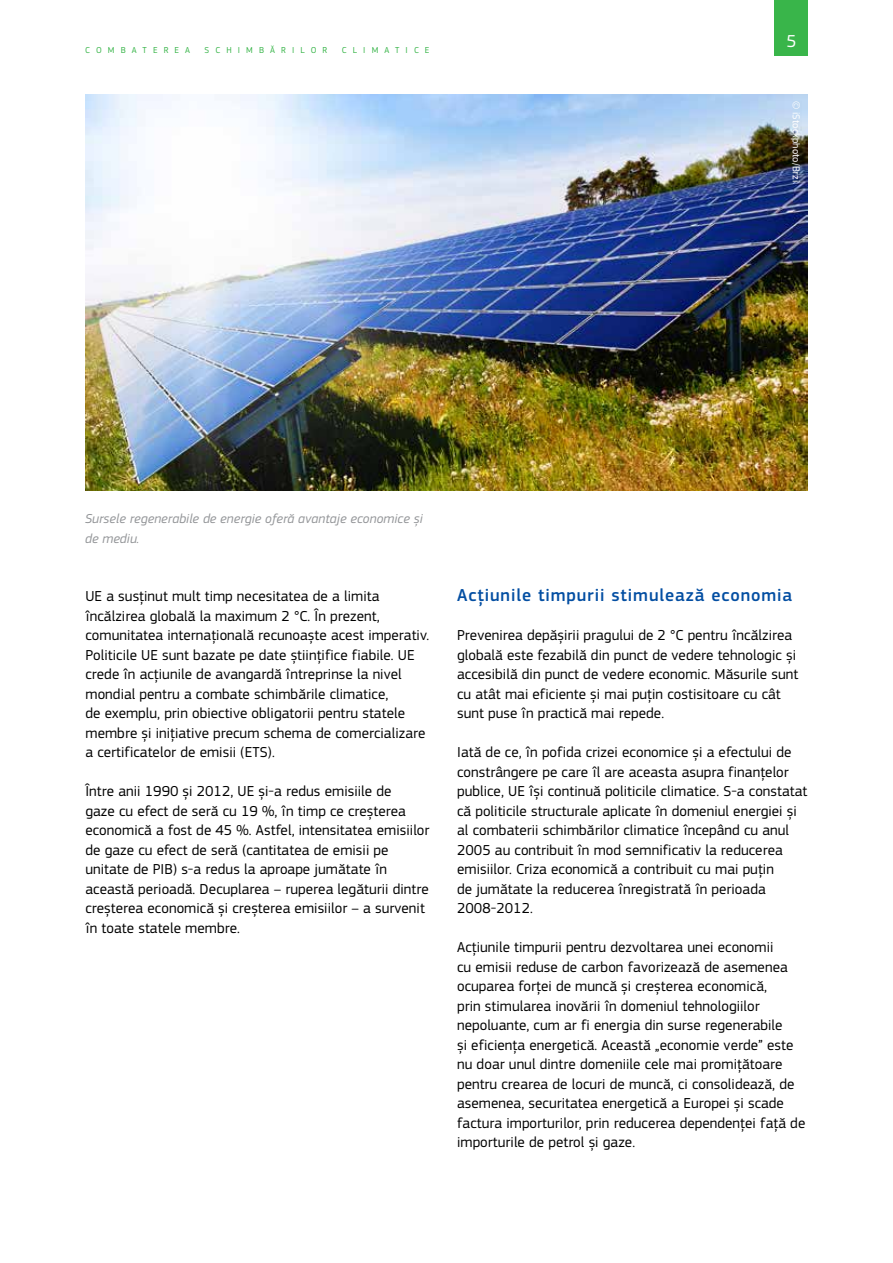
<style>
.page{position:relative;width:893px;height:1263px;background:#fff}
.page>*{position:absolute;margin:0;border:0;box-sizing:border-box;transform-origin:0 0}
.Heading03{font:500 18px "EC Square Sans Pro";letter-spacing:.05em;color:#034ea2}
.t1{font:18px "EC Square Sans Pro";color:#fff}
.BodyText{font:15px/19.5px "EC Square Sans Pro";letter-spacing:.005em;color:#000}
.legende_R{font:italic 13.5px/19.5px "EC Square Sans Pro";letter-spacing:.005em;color:#939598}
.copyright_copy{font:10.5px "EC Square Sans Pro";letter-spacing:.005em;color:#fff}
.t2{font:9px "EC Square Sans Pro";letter-spacing:.68em;color:#39b54a}
</style>
<div class="page">
<div style="left:775px;top:0;width:33px;height:55px;background:#39b54a"></div>
<img style="left:85px;top:94px;width:723px;height:397px">
<p class="t2" style="left:85px;top:45px;width:106px">COMBATEREA</p>
<p class="t2" style="left:205px;top:45px;width:124px">SCHIMBĂRILOR</p>
<p class="t2" style="left:342px;top:45px;width:89px">CLIMATICE</p>
<p class="t1" style="left:786px;top:30px;width:12px">5</p>
<p class="copyright_copy" style="left:802px;top:101px;width:83px;rotate:90deg">© iStockphoto/Brzi</p>
<p class="legende_R" style="left:85px;top:509px;width:339px">Sursele regenerabile de energie oferă avantaje economice și de mediu.</p>
<p class="BodyText" style="left:85px;top:587px;width:345px">UE a susținut mult timp necesitatea de a limita încălzirea globală la maximum 2 °C. În prezent, comunitatea internațională recunoaște acest imperativ.<br>Politicile UE sunt bazate pe date științifice fiabile. UE crede în acțiunile de avangardă întreprinse la nivel mondial pentru a combate schimbările climatice,<br>de exemplu, prin obiective obligatorii pentru statele membre și inițiative precum schema de comercializare a certificatelor de emisii (ETS).</p>
<p class="BodyText" style="left:85px;top:782px;width:346px">Între anii 1990 și 2012, UE și-a redus emisiile de<br>gaze cu efect de seră cu 19 %, în timp ce creșterea economică a fost de 45 %. Astfel, intensitatea emisiilor de gaze cu efect de seră (cantitatea de emisii pe unitate de PIB) s-a redus la aproape jumătate în această perioadă. Decuplarea – ruperea legăturii dintre creșterea economică și creșterea emisiilor – a survenit în toate statele membre.</p>
<p class="Heading03" style="left:457px;top:585px;width:337px">Acțiunile timpurii stimulează economia</p>
<p class="BodyText" style="left:457px;top:626px;width:343px">Prevenirea depășirii pragului de 2 °C pentru încălzirea globală este fezabilă din punct de vedere tehnologic și accesibilă din punct de vedere economic. Măsurile sunt cu atât mai eficiente și mai puțin costisitoare cu cât sunt puse în practică mai repede.</p>
<p class="BodyText" style="left:457px;top:743px;width:352px">Iată de ce, în pofida crizei economice și a efectului de constrângere pe care îl are aceasta asupra finanțelor publice, UE își continuă politicile climatice. S-a constatat că politicile structurale aplicate în domeniul energiei și al combaterii schimbărilor climatice începând cu anul 2005 au contribuit în mod semnificativ la reducerea emisiilor. Criza economică a contribuit cu mai puțin<br>de jumătate la reducerea înregistrată în perioada 2008-2012.</p>
<p class="BodyText" style="left:457px;top:938px;width:350px">Acțiunile timpurii pentru dezvoltarea unei economii<br>cu emisii reduse de carbon favorizează de asemenea ocuparea forței de muncă și creșterea economică,<br>prin stimularea inovării în domeniul tehnologiilor nepoluante, cum ar fi energia din surse regenerabile<br>și eficiența energetică. Această „economie verde” este nu doar unul dintre domeniile cele mai promițătoare pentru crearea de locuri de muncă, ci consolidează, de asemenea, securitatea energetică a Europei și scade factura importurilor, prin reducerea dependenței față de importurile de petrol și gaze.</p>
</div>
